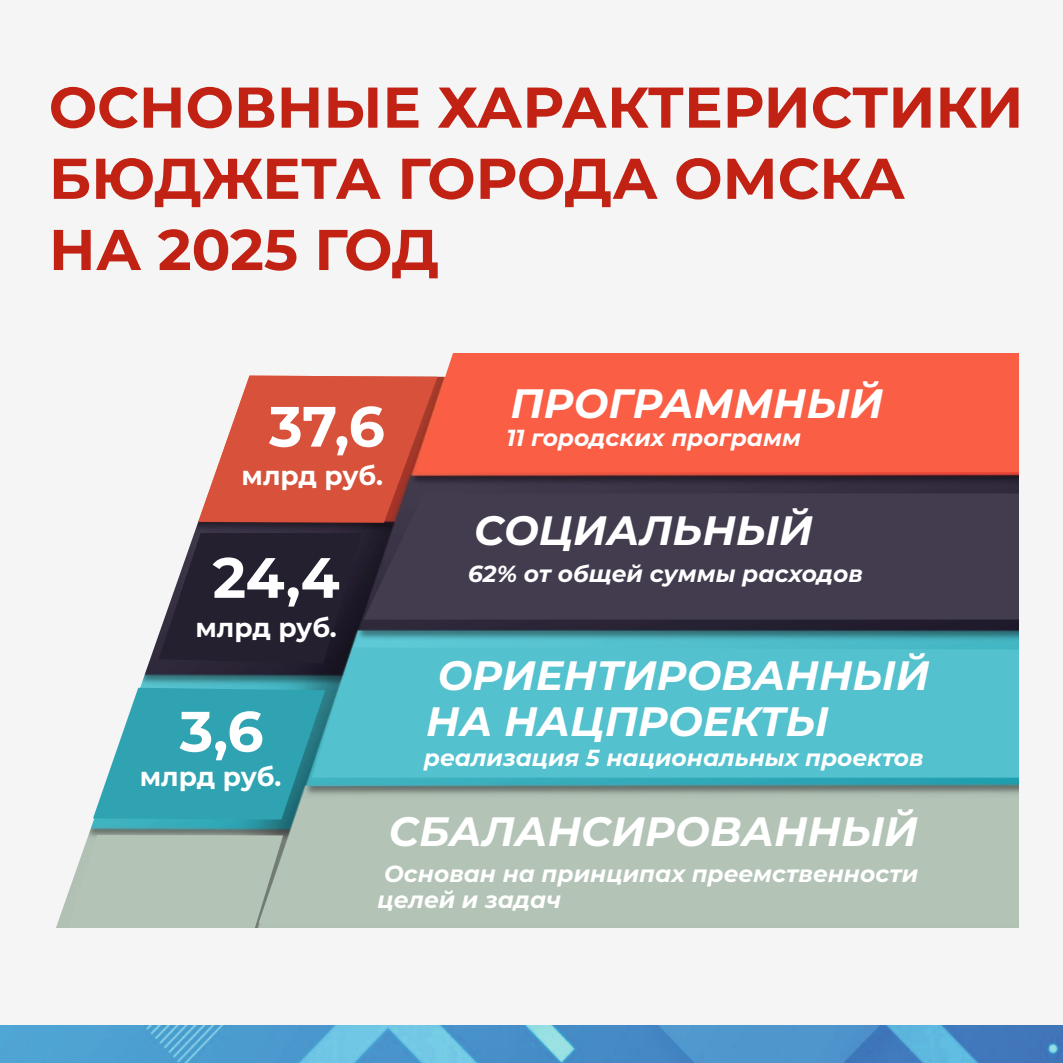
<style>
.page{position:relative;width:1063px;height:1063px;background:#f5f5f6}
.page>*{position:absolute;margin:0;border:0;box-sizing:border-box;transform-origin:0 0}
.t1{font:700 57.25px/71.2px "Montserrat";color:#c22214}
.t2{font:700 56.75px "Montserrat";color:#fff}
.t3{font:italic 700 41px/45.2px "Montserrat";color:#fff}
.t4{font:700 26.25px "Montserrat";color:#fff}
.t5{font:italic 700 23.25px/25.8px "Montserrat";color:#fff}
</style>
<div class="page">
<img style="left:56px;top:375px;width:963px;height:553px">
<div style="left:312px;top:647px;width:707px;height:131px;background:#53c1ce"></div>
<div style="left:364px;top:493px;width:655px;height:127px;background:#433c4e"></div>
<div style="left:259px;top:798px;width:760px;height:125px;background:#b3c3b6"></div>
<svg style="left:159px;top:533px;width:203px;height:131px;background:#32303e"></svg>
<svg style="left:93px;top:688px;width:232px;height:132px;background:#45a9b6"></svg>
<svg style="left:61px;top:835px;width:222px;height:93px;background:#b5c4b8"></svg>
<svg style="left:198px;top:376px;width:240px;height:147px;background:#d26251"></svg>
<div style="left:416px;top:354px;width:603px;height:118px;background:#fa5e45"></div>
<img style="left:0;top:1026px;width:1063px;height:37px">
<h1 class="t1" style="left:49px;top:72px;width:976px">ОСНОВНЫЕ ХАРАКТЕРИСТИКИ<br>БЮДЖЕТА ГОРОДА ОМСКА<br>НА 2025 ГОД</h1>
<h2 class="t2" style="left:269px;top:392px;width:117px">37,6</h2>
<p class="t4" style="left:242px;top:460px;width:143px">млрд руб.</p>
<h2 class="t2" style="left:213px;top:543px;width:129px">24,4</h2>
<p class="t4" style="left:195px;top:611px;width:143px">млрд руб.</p>
<h2 class="t2" style="left:180px;top:697px;width:85px">3,6</h2>
<p class="t4" style="left:140px;top:761px;width:143px">млрд руб.</p>
<h3 class="t3" style="left:511px;top:381px;width:374px">ПРОГРАММНЫЙ</h3>
<p class="t5" style="left:506px;top:425px;width:296px">11 городских программ</p>
<h3 class="t3" style="left:474px;top:507px;width:340px">СОЦИАЛЬНЫЙ</h3>
<p class="t5" style="left:468px;top:560px;width:396px">62% от общей суммы расходов</p>
<h3 class="t3" style="left:426px;top:653px;width:505px">ОРИЕНТИРОВАННЫЙ<br>НА НАЦПРОЕКТЫ</h3>
<p class="t5" style="left:424px;top:745px;width:501px">реализация 5 национальных проектов</p>
<h3 class="t3" style="left:389px;top:809px;width:531px">СБАЛАНСИРОВАННЫЙ</h3>
<p class="t5" style="left:378px;top:861px;width:542px">Основан на принципах преемственности целей и задач</p>
</div>
